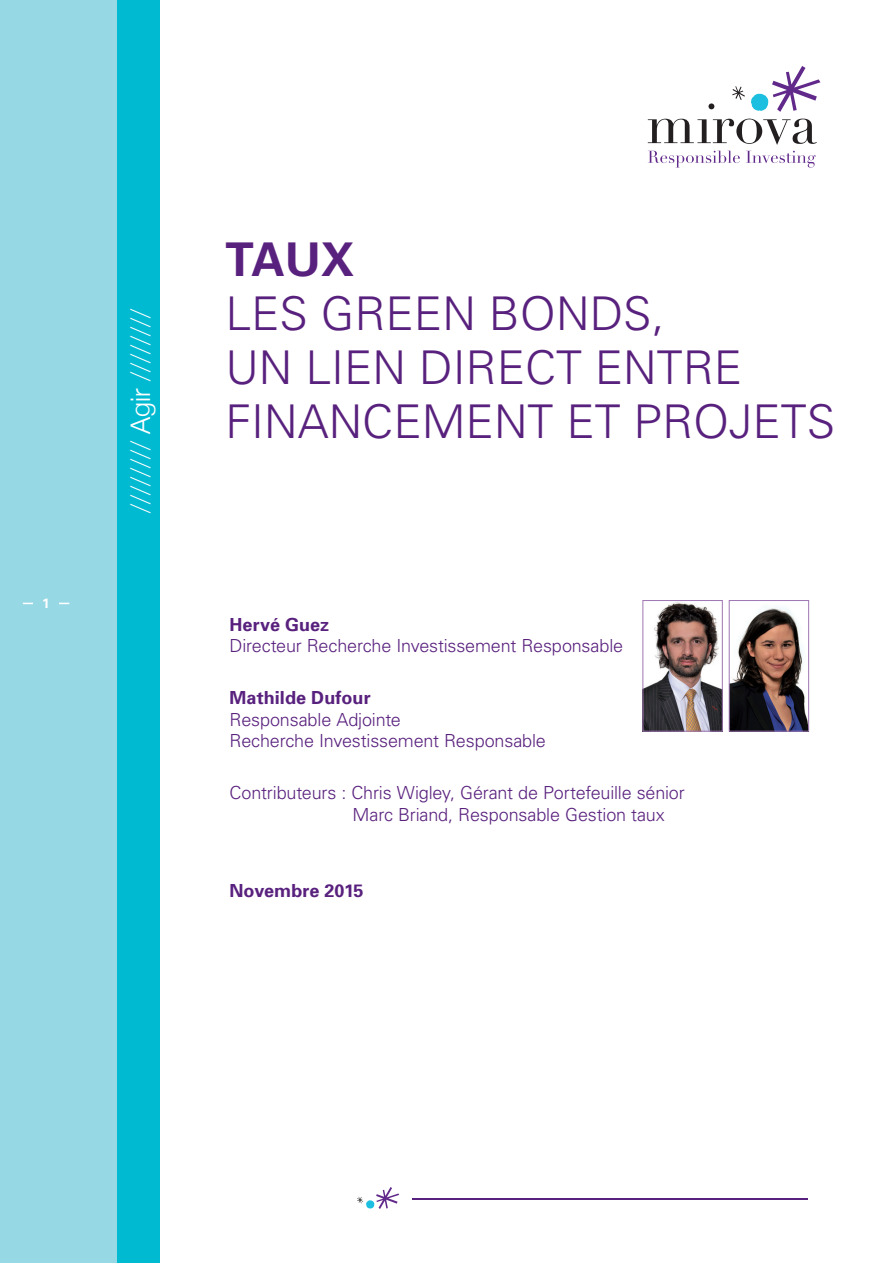
<style>
.page{position:relative;width:893px;height:1263px;background:#fff}
.page>*{position:absolute;margin:0;border:0;box-sizing:border-box;transform-origin:0 0}
.Gros_titre{font:300 46.5px "Univers";color:#59217e}
.Gros_titre-2{font:700 46.5px "Univers";color:#59217e}
.t1{font:100 27px "Helvetica Neue LT Std";color:#fff}
.Gros_titre-3{font:300 18px/21.6px "Univers";letter-spacing:-.01em;color:#59217e}
.Gros_titre-4{font:700 18px "Univers";letter-spacing:.005em;color:#59217e}
.t2{font:700 13.5px "Univers";color:#fff}
.s1{font-family:"Helvetica Neue";font-weight:300}
</style>
<div class="page">
<div style="left:0;top:0;width:117px;height:1263px;background:#97d8e5"></div>
<div style="left:117px;top:0;width:43px;height:1263px;background:#00bad1"></div>
<svg style="left:648px;top:151px;width:92px;height:17px"></svg>
<svg style="left:746px;top:151px;width:70px;height:17px"></svg>
<svg style="left:648px;top:66px;width:172px;height:79px"></svg>
<img style="left:731px;top:606px;width:76px;height:123px">
<div style="left:729px;top:600px;width:80px;height:131px;border:1px solid #9e76b3"></div>
<hr style="left:23px;top:603px;width:46px;height:1px;background:#fff">
<div style="left:33px;top:597px;width:26px;height:13px;background:#97d8e5"></div>
<hr style="left:412px;top:1198px;width:396px;height:2px;background:#59217e">
<svg style="left:357px;top:1187px;width:42px;height:22px"></svg>
<img style="left:645px;top:602px;width:75px;height:127px">
<p class="t2" style="left:42px;top:594px;width:9px">1</p>
<p class="t1" style="left:125px;top:513px;width:207px;rotate:-90deg">//////// <span class="s1">Agir</span> ////////</p>
<p class="Gros_titre-2" style="left:225px;top:229px;width:131px">TAUX</p>
<p class="Gros_titre" style="left:225px;top:285px;width:441px">LES GREEN BONDS,</p>
<p class="Gros_titre" style="left:225px;top:339px;width:518px">UN LIEN DIRECT ENTRE</p>
<p class="Gros_titre" style="left:225px;top:393px;width:611px">FINANCEMENT ET PROJETS</p>
<p class="Gros_titre-4" style="left:230px;top:613px;width:101px">Hervé Guez</p>
<p class="Gros_titre-3" style="left:230px;top:635px;width:395px">Directeur Recherche Investissement Responsable</p>
<p class="Gros_titre-4" style="left:230px;top:686px;width:143px">Mathilde Dufour</p>
<p class="Gros_titre-3" style="left:230px;top:708px;width:318px">Responsable Adjointe<br>Recherche Investissement Responsable</p>
<p class="Gros_titre-3" style="left:353px;top:781px;width:334px;text-indent:-123px">Contributeurs : Chris Wigley, Gérant de Portefeuille sénior<br>Marc Briand, Responsable Gestion taux</p>
<p class="Gros_titre-4" style="left:230px;top:879px;width:136px">Novembre 2015</p>
</div>
